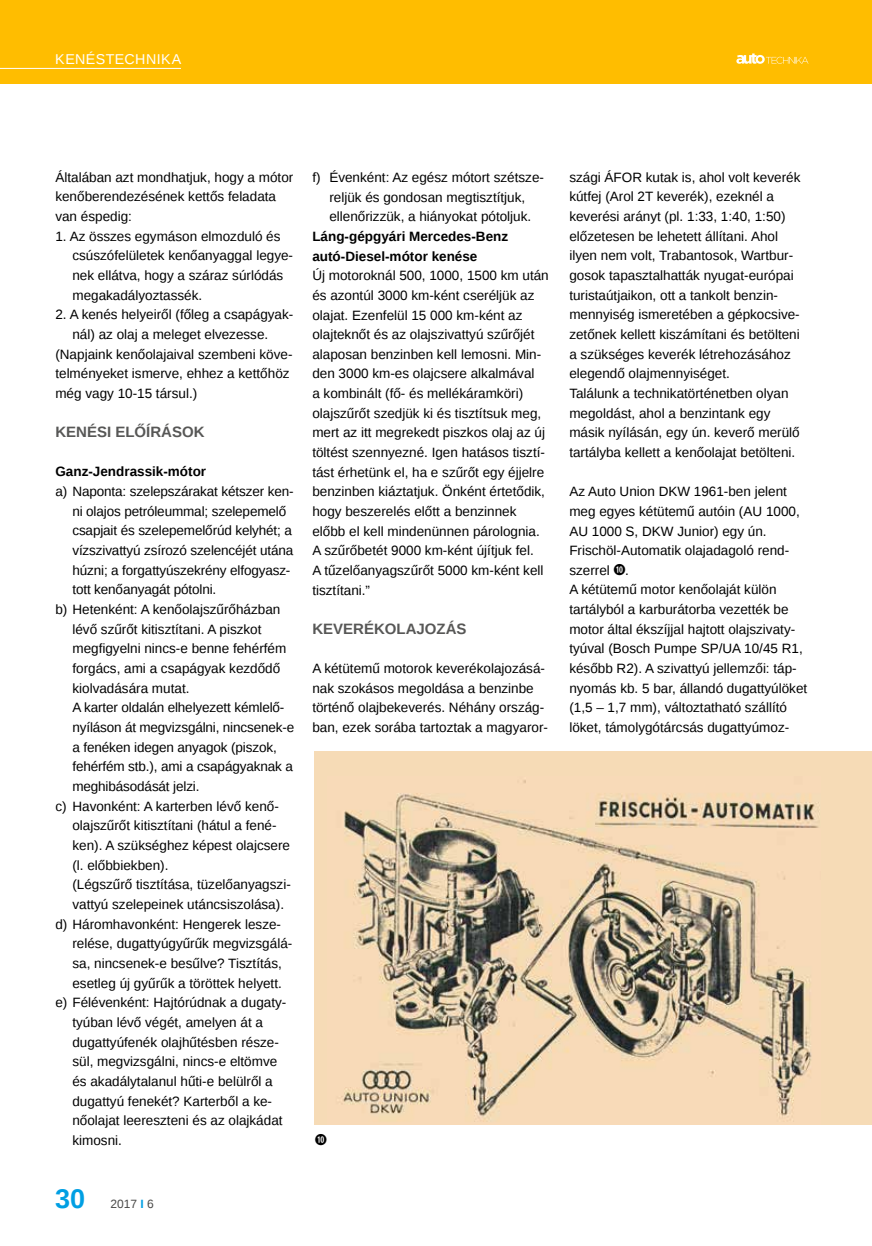
<style>
.page{position:relative;width:872px;height:1246px;background:#fff}
.page>*{position:absolute;margin:0;border:0;box-sizing:border-box;transform-origin:0 0}
.t1{font:700 27px "Liberation Sans";color:#009fe3}
.t2{font:700 15px "Liberation Sans";color:#575756}
.t3{font:15px "Combi Numerals Ltd";color:#000}
.t4{font:14.25px "Liberation Sans";letter-spacing:.03em;color:#fff}
.t5{font:13.5px/19.6px "Liberation Sans";color:#000}
.t6{font:700 13.5px/19.6px "Liberation Sans";color:#000}
.t7{font:12px "Liberation Sans";color:#4a4a49}
.s1{font-weight:700;color:#009fe3}
.s2{font-family:"Combi Numerals Ltd";font-size:15px}
</style>
<div class="page">
<div style="left:0;top:0;width:872px;height:83px;background:#ffbd00"></div>
<hr style="left:0;top:68px;width:181px;height:1px;background:#fff">
<svg style="left:736px;top:53px;width:72px;height:11px"></svg>
<div style="left:315px;top:751px;width:557px;height:373px;background:#f6dbb6"></div>
<img style="left:341px;top:780px;width:478px;height:342px">
<p class="t4" style="left:55px;top:51px;width:127px">KENÉSTECHNIKA</p>
<p class="t5" style="left:55px;top:168px;width:239px">Általában azt mondhatjuk, hogy a mótor kenőberendezésének kettős feladata van éspedig:</p>
<p class="t5" style="left:72px;top:227px;width:222px;text-indent:-17px">1. Az összes egymáson elmozduló és csúszófelületek kenőanyaggal legye&shy;nek ellátva, hogy a száraz súrlódás megakadályoztassék.</p>
<p class="t5" style="left:55px;top:305px;width:239px">2. A kenés helyeiről (főleg a csapágyak-</p>
<p class="t5" style="left:72px;top:325px;width:197px">nál) az olaj a meleget elvezesse.</p>
<p class="t5" style="left:55px;top:345px;width:239px">(Napjaink kenőolajaival szembeni köve-</p>
<p class="t5" style="left:55px;top:364px;width:236px">telményeket ismerve, ehhez a kettőhöz</p>
<p class="t5" style="left:55px;top:384px;width:143px">még vagy 10-15 társul.)</p>
<p class="t2" style="left:55px;top:422px;width:151px">KENÉSI ELŐÍRÁSOK</p>
<p class="t6" style="left:55px;top:462px;width:152px">Ganz-Jendrassik-mótor</p>
<p class="t5" style="left:55px;top:482px;width:240px">a) Naponta: szelepszárakat kétszer ken-</p>
<p class="t5" style="left:72px;top:502px;width:215px">ni olajos petróleummal; szelepemelő</p>
<p class="t5" style="left:72px;top:521px;width:221px">csapjait és szelepemelőrúd kelyhét; a</p>
<p class="t5" style="left:72px;top:541px;width:222px">vízszivattyú zsírozó szelencéjét utána</p>
<p class="t5" style="left:72px;top:561px;width:219px">húzni; a forgattyúszekrény elfogyasz-</p>
<p class="t5" style="left:72px;top:580px;width:145px">tott kenőanyagát pótolni.</p>
<p class="t5" style="left:55px;top:600px;width:226px">b) Hetenként: A kenőolajszűrőházban</p>
<p class="t5" style="left:72px;top:620px;width:191px">lévő szűrőt kitisztítani. A piszkot</p>
<p class="t5" style="left:72px;top:639px;width:215px">megfigyelni nincs-e benne fehérfém</p>
<p class="t5" style="left:72px;top:659px;width:209px">forgács, ami a csapágyak kezdődő</p>
<p class="t5" style="left:72px;top:679px;width:119px">kiolvadására mutat.</p>
<p class="t5" style="left:72px;top:698px;width:213px">A karter oldalán elhelyezett kémlelő-</p>
<p class="t5" style="left:72px;top:718px;width:223px">nyíláson át megvizsgálni, nincsenek-e</p>
<p class="t5" style="left:72px;top:738px;width:206px">a fenéken idegen anyagok (piszok,</p>
<p class="t5" style="left:72px;top:757px;width:222px">fehérfém stb.), ami a csapágyaknak a</p>
<p class="t5" style="left:72px;top:777px;width:129px">meghibásodását jelzi.</p>
<p class="t5" style="left:55px;top:797px;width:225px">c) Havonként: A karterben lévő kenő-</p>
<p class="t5" style="left:72px;top:816px;width:206px">olajszűrőt kitisztítani (hátul a fené-</p>
<p class="t5" style="left:72px;top:836px;width:219px">ken). A szükséghez képest olajcsere</p>
<p class="t5" style="left:72px;top:856px;width:98px">(l. előbbiekben).</p>
<p class="t5" style="left:72px;top:875px;width:220px">(Légszűrő tisztítása, tüzelőanyagszi-</p>
<p class="t5" style="left:72px;top:895px;width:213px">vattyú szelepeinek utáncsiszolása).</p>
<p class="t5" style="left:55px;top:915px;width:227px">d) Háromhavonként: Hengerek lesze-</p>
<p class="t5" style="left:72px;top:934px;width:221px">relése, dugattyúgyűrűk megvizsgálá-</p>
<p class="t5" style="left:72px;top:954px;width:211px">sa, nincsenek-e besűlve? Tisztítás,</p>
<p class="t5" style="left:72px;top:974px;width:211px">esetleg új gyűrűk a töröttek helyett.</p>
<p class="t5" style="left:55px;top:993px;width:232px">e) Félévenként: Hajtórúdnak a dugat -</p>
<p class="t5" style="left:72px;top:1013px;width:192px">tyúban lévő végét, amelyen át a</p>
<p class="t5" style="left:72px;top:1033px;width:208px">dugattyúfenék olajhűtésben része-</p>
<p class="t5" style="left:72px;top:1052px;width:206px">sül, megvizsgálni, nincs-e eltömve</p>
<p class="t5" style="left:72px;top:1072px;width:202px">és akadálytalanul hűti-e belülről a</p>
<p class="t5" style="left:72px;top:1091px;width:201px">dugattyú fenekét? Karterből a ke-</p>
<p class="t5" style="left:72px;top:1111px;width:212px">nőolajat leereszteni és az olajkádat</p>
<p class="t5" style="left:72px;top:1131px;width:51px">kimosni.</p>
<h1 class="t1" style="left:55px;top:1180px;width:32px">30</h1>
<p class="t7" style="left:110px;top:1197px;width:45px">2017 <span class="s1">I</span> 6</p>
<p class="t5" style="left:312px;top:168px;width:233px;text-align:center">f) Évenként: Az egész mótort szétsze&shy;reljük és gondosan megtisztítjuk, ellenőrizzük, a hiányokat pótoljuk.</p>
<p class="t6" style="left:312px;top:226px;width:197px">Láng-gépgyári Mercedes-Benz autó-Diesel-mótor kenése</p>
<p class="t5" style="left:312px;top:266px;width:238px">Új motoroknál 500, 1000, 1500 km után és azontúl 3000 km-ként cseréljük az olajat. Ezenfelül 15 000 km-ként az olajteknőt és az olajszivattyú szűrőjét alaposan benzinben kell lemosni. Min&shy;den 3000 km-es olajcsere alkalmával<br>a kombinált (fő- és mellékáramköri) olajszűrőt szedjük ki és tisztítsuk meg, mert az itt megrekedt piszkos olaj az új töltést szennyezné. Igen hatásos tisztí&shy;tást érhetünk el, ha e szűrőt egy éjjelre benzinben kiáztatjuk. Önként értetődik, hogy beszerelés előtt a benzinnek előbb el kell mindenünnen párolognia.<br>A szűrőbetét 9000 km-ként újítjuk fel.<br>A tűzelőanyagszűrőt 5000 km-ként kell tisztítani.”</p>
<p class="t2" style="left:312px;top:618px;width:156px">KEVERÉKOLAJOZÁS</p>
<p class="t5" style="left:312px;top:659px;width:237px">A kétütemű motorok keverékolajozásá&shy;nak szokásos megoldása a benzinbe történő olajbekeverés. Néhány ország&shy;ban, ezek sorába tartoztak a magyaror-</p>
<p class="t3" style="left:315px;top:1131px;width:14px">➓</p>
<p class="t5" style="left:569px;top:168px;width:233px">szági ÁFOR kutak is, ahol volt keverék kútfej (Arol 2T keverék), ezeknél a keverési arányt (pl. 1:33, 1:40, 1:50) előzetesen be lehetett állítani. Ahol ilyen nem volt, Trabantosok, Wartbur&shy;gosok tapasztalhatták nyugat-európai turistaútjaikon, ott a tankolt benzin&shy;mennyiség ismeretében a gépkocsive&shy;zetőnek kellett kiszámítani és betölteni a szükséges keverék létrehozásához elegendő olajmennyiséget.<br>Találunk a technikatörténetben olyan megoldást, ahol a benzintank egy másik nyílásán, egy ún. keverő merülő tartályba kellett a kenőolajat betölteni.</p>
<p class="t5" style="left:569px;top:482px;width:239px">Az Auto Union DKW 1961-ben jelent meg egyes kétütemű autóin (AU 1000, AU 1000 S, DKW Junior) egy ún.<br>Frischöl-Automatik olajadagoló rend&shy;szerrel <span class="s2">➓</span>.<br>A kétütemű motor kenőolaját külön tartályból a karburátorba vezették be motor által ékszíjjal hajtott olajszivat - tyúval (Bosch Pumpe SP/UA 10/45 R1, később R2). A szivattyú jellemzői: táp&shy;nyomás kb. 5 bar, állandó dugattyúlöket (1,5 – 1,7 mm), változtatható szállító löket, támolygótárcsás dugattyúmoz-</p>
</div>
